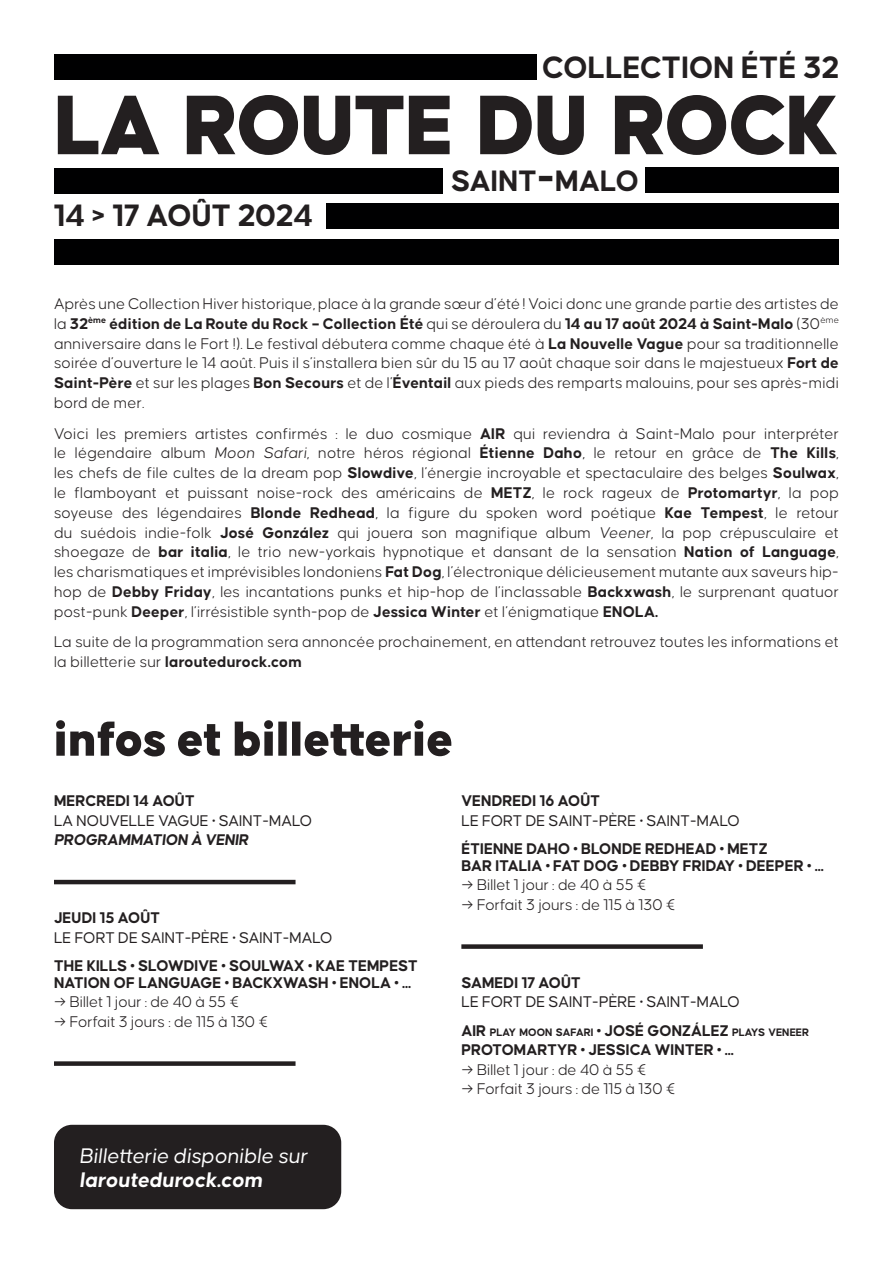
<style>
.page{position:relative;width:893px;height:1263px;background:#fff}
.page>*{position:absolute;margin:0;border:0;box-sizing:border-box;transform-origin:0 0}
.t1{font:900 90px "Causten";letter-spacing:-.02em;color:#231f20}
.t2{font:900 52.5px "Causten";color:#231f20}
.t3{font:700 33px "Causten";color:#231f20}
.t4{font:700 31.5px "Causten";color:#231f20}
.t5{font:italic 22.5px "Causten";color:#fff}
.t6{font:italic 700 22.5px "Causten";color:#fff}
.t7{font:300 16.5px/19.8px "Causten";letter-spacing:.01em;color:#231f20;text-align:justify}
.t8{font:700 16.5px "Causten";color:#231f20}
.t9{font:16.5px "Causten";color:#231f20}
.t10{font:italic 700 16.5px "Causten";letter-spacing:-.01em;color:#231f20}
.t11{font:700 11.55px "Causten";color:#231f20}
.s1{font-size:45px}
.s2{font-weight:700}
.s3{font-style:italic}
.s4{font-size:16.5px}
</style>
<div class="page">
<hr style="left:54px;top:880px;width:242px;height:4px;background:#231f20">
<div style="left:54px;top:1061px;width:242px;height:5px;background:#231f20"></div>
<div style="left:461px;top:944px;width:242px;height:5px;background:#231f20"></div>
<div style="left:54px;top:1125px;width:287px;height:84px;background:#231f20;border-radius:18px"></div>
<div style="left:54px;top:54px;width:482px;height:25px;background:#000001"></div>
<div style="left:326px;top:204px;width:512px;height:25px;background:#000001"></div>
<div style="left:645px;top:167px;width:193px;height:26px;background:#000001"></div>
<div style="left:54px;top:168px;width:389px;height:26px;background:#000001"></div>
<div style="left:54px;top:240px;width:785px;height:25px;background:#000001"></div>
<p class="t3" style="left:542px;top:49px;width:298px">COLLECTION ÉTÉ 32</p>
<p class="t1" style="left:54px;top:74px;width:786px">LA ROUTE DU ROCK</p>
<p class="t3" style="left:54px;top:197px;width:261px">14 &gt; 17 AOÛT 2024</p>
<p class="t4" style="left:451px;top:163px;width:189px">SAINT<span class="s1">-</span>MALO</p>
<p class="t7" style="left:54px;top:294px;width:786px">Après une Collection Hiver historique, place à la grande sœur d’été ! Voici donc une grande partie des artistes de la <span class="s2">32</span><sup>ème</sup> <span class="s2">édition de La Route du Rock – Collection Été</span> qui se déroulera du <span class="s2">14 au 17 août 2024 à Saint-Malo</span> (30<sup>ème </sup>anniversaire dans le Fort !). Le festival débutera comme chaque été à <span class="s2">La Nouvelle Vague</span> pour sa traditionnelle soirée d’ouverture le 14 août. Puis il s’installera bien sûr du 15 au 17 août chaque soir dans le majestueux <span class="s2">Fort de Saint-Père</span> et sur les plages <span class="s2">Bon Secours</span> et de l’<span class="s2">Éventail</span> aux pieds des remparts malouins, pour ses après-midi bord de mer.</p>
<p class="t7" style="left:54px;top:423px;width:786px">Voici les premiers artistes confirmés : le duo cosmique <span class="s2">AIR</span> qui reviendra à Saint-Malo pour interpréter le légendaire album <span class="s3">Moon Safari</span>, notre héros régional <span class="s2">Étienne Daho</span>, le retour en grâce de <span class="s2">The Kills</span>, les chefs de file cultes de la dream pop <span class="s2">Slowdive</span>, l’énergie incroyable et spectaculaire des belges <span class="s2">Soulwax</span>, le flamboyant et puissant noise-rock des américains de <span class="s2">METZ</span>, le rock rageux de <span class="s2">Protomartyr</span>, la pop soyeuse des légendaires <span class="s2">Blonde Redhead</span>, la figure du spoken word poétique <span class="s2">Kae Tempest</span>, le retour du suédois indie-folk <span class="s2">José González</span> qui jouera son magnifique album <span class="s3">Veener</span>, la pop crépusculaire et shoegaze de <span class="s2">bar italia</span>, le trio new-yorkais hypnotique et dansant de la sensation <span class="s2">Nation of Language</span>, les charismatiques et imprévisibles londoniens <span class="s2">Fat Dog</span>, l’électronique délicieusement mutante aux saveurs hip&shy;hop de <span class="s2">Debby Friday</span>, les incantations punks et hip-hop de l’inclassable <span class="s2">Backxwash</span>, le surprenant quatuor post-punk <span class="s2">Deeper</span>, l’irrésistible synth-pop de <span class="s2">Jessica Winter</span> et l’énigmatique <span class="s2">ENOLA.</span></p>
<p class="t7" style="left:54px;top:632px;width:786px">La suite de la programmation sera annoncée prochainement, en attendant retrouvez toutes les informations et la billetterie sur <span class="s2">laroutedurock.com</span></p>
<p class="t2" style="left:54px;top:709px;width:401px">infos et billetterie</p>
<p class="t8" style="left:54px;top:792px;width:142px">MERCREDI 14 AOÛT</p>
<p class="t9" style="left:54px;top:812px;width:260px">LA NOUVELLE VAGUE • SAINT-MALO</p>
<p class="t10" style="left:54px;top:831px;width:196px">PROGRAMMATION À VENIR</p>
<p class="t8" style="left:54px;top:909px;width:108px">JEUDI 15 AOÛT</p>
<p class="t9" style="left:54px;top:929px;width:280px">LE FORT DE SAINT-PÈRE • SAINT-MALO</p>
<p class="t8" style="left:54px;top:957px;width:365px">THE KILLS • SLOWDIVE • SOULWAX • KAE TEMPEST</p>
<p class="t8" style="left:54px;top:973px;width:359px">NATION OF LANGUAGE • BACKXWASH • ENOLA • ...</p>
<p class="t7" style="left:54px;top:992px;width:187px">→ Billet 1 jour : de 40 à 55 €</p>
<p class="t7" style="left:54px;top:1011px;width:216px">→ Forfait 3 jours : de 115 à 130 €</p>
<p class="t8" style="left:461px;top:792px;width:140px">VENDREDI 16 AOÛT</p>
<p class="t9" style="left:461px;top:812px;width:280px">LE FORT DE SAINT-PÈRE • SAINT-MALO</p>
<p class="t8" style="left:461px;top:840px;width:308px">ÉTIENNE DAHO • BLONDE REDHEAD • METZ</p>
<p class="t8" style="left:461px;top:856px;width:364px">BAR ITALIA • FAT DOG • DEBBY FRIDAY • DEEPER • ...</p>
<p class="t7" style="left:461px;top:875px;width:187px">→ Billet 1 jour : de 40 à 55 €</p>
<p class="t7" style="left:461px;top:894px;width:216px">→ Forfait 3 jours : de 115 à 130 €</p>
<p class="t8" style="left:461px;top:973px;width:121px">SAMEDI 17 AOÛT</p>
<p class="t9" style="left:461px;top:993px;width:280px">LE FORT DE SAINT-PÈRE • SAINT-MALO</p>
<p class="t11" style="left:461px;top:1026px;width:349px"><span class="s4">AIR</span> PLAY MOON SAFARI <span class="s4">• JOSÉ GONZÁLEZ</span> PLAYS VENEER</p>
<p class="t8" style="left:461px;top:1041px;width:274px">PROTOMARTYR • JESSICA WINTER • ...</p>
<p class="t7" style="left:461px;top:1059px;width:187px">→ Billet 1 jour : de 40 à 55 €</p>
<p class="t7" style="left:461px;top:1079px;width:216px">→ Forfait 3 jours : de 115 à 130 €</p>
<p class="t5" style="left:80px;top:1144px;width:229px">Billetterie disponible sur</p>
<p class="t6" style="left:80px;top:1168px;width:185px">laroutedurock.com</p>
</div>
